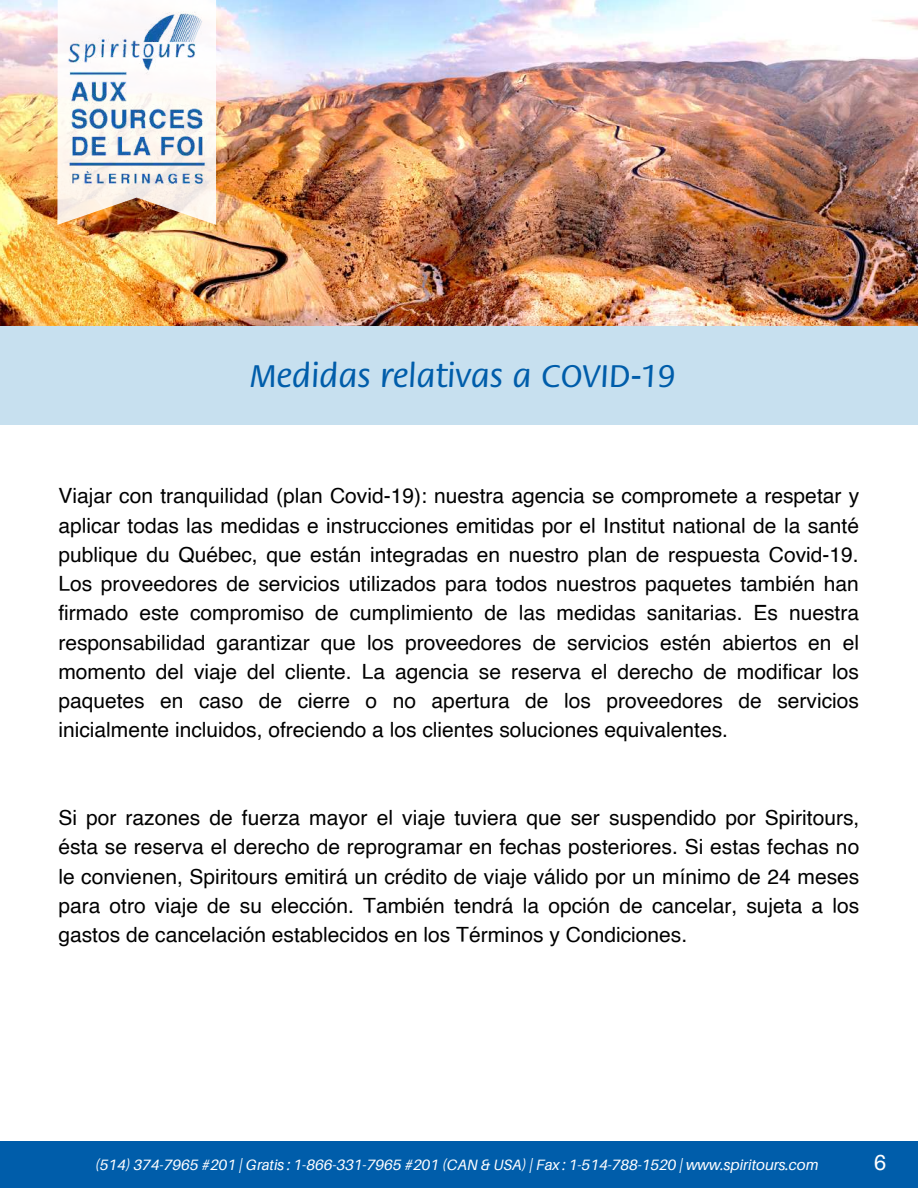
<style>
.page{position:relative;width:918px;height:1188px;background:#fff}
.page>*{position:absolute;margin:0;border:0;box-sizing:border-box;transform-origin:0 0}
.t1{font:500 34.5px "Flora Std";color:#005daa}
.t2{font:21.75px "Helvetica";color:#fff}
.t3{font:21px/29.2px "Helvetica";color:#000;text-align:justify}
.t4{font:italic 15px "Aileron";color:#fff}
</style>
<div class="page">
<div style="left:0;top:1141px;width:918px;height:47px;background:#005daa"></div>
<img style="left:0;top:0;width:918px;height:325px">
<div style="left:0;top:326px;width:918px;height:99px;background:#c7e0ef"></div>
<img style="left:57px;top:0;width:159px;height:225px">
<img style="left:68px;top:9px;width:138px;height:179px">
<h1 class="t1" style="left:250px;top:361px;width:426px">Medidas relativas a COVID-19</h1>
<p class="t3" style="left:58px;top:483px;width:802px">Viajar con tranquilidad (plan Covid-19): nuestra agencia se compromete a respetar y aplicar todas las medidas e instrucciones emitidas por el Institut national de la santé publique du Québec, que están integradas en nuestro plan de respuesta Covid-19.<br>Los proveedores de servicios utilizados para todos nuestros paquetes también han firmado este compromiso de cumplimiento de las medidas sanitarias. Es nuestra responsabilidad garantizar que los proveedores de servicios estén abiertos en el momento del viaje del cliente. La agencia se reserva el derecho de modificar los paquetes en caso de cierre o no apertura de los proveedores de servicios inicialmente incluidos, ofreciendo a los clientes soluciones equivalentes.</p>
<p class="t3" style="left:58px;top:805px;width:803px">Si por razones de fuerza mayor el viaje tuviera que ser suspendido por Spiritours, ésta se reserva el derecho de reprogramar en fechas posteriores. Si estas fechas no le convienen, Spiritours emitirá un crédito de viaje válido por un mínimo de 24 meses para otro viaje de su elección. También tendrá la opción de cancelar, sujeta a los gastos de cancelación establecidos en los Términos y Condiciones.</p>
<p class="t4" style="left:95px;top:1155px;width:725px">(514) 374-7965 #201 | Gratis : 1-866-331-7965 #201 (CAN &amp; USA) | Fax : 1-514-788-1520 | www.spiritours.com</p>
<p class="t2" style="left:874px;top:1154px;width:14px">6</p>
</div>
